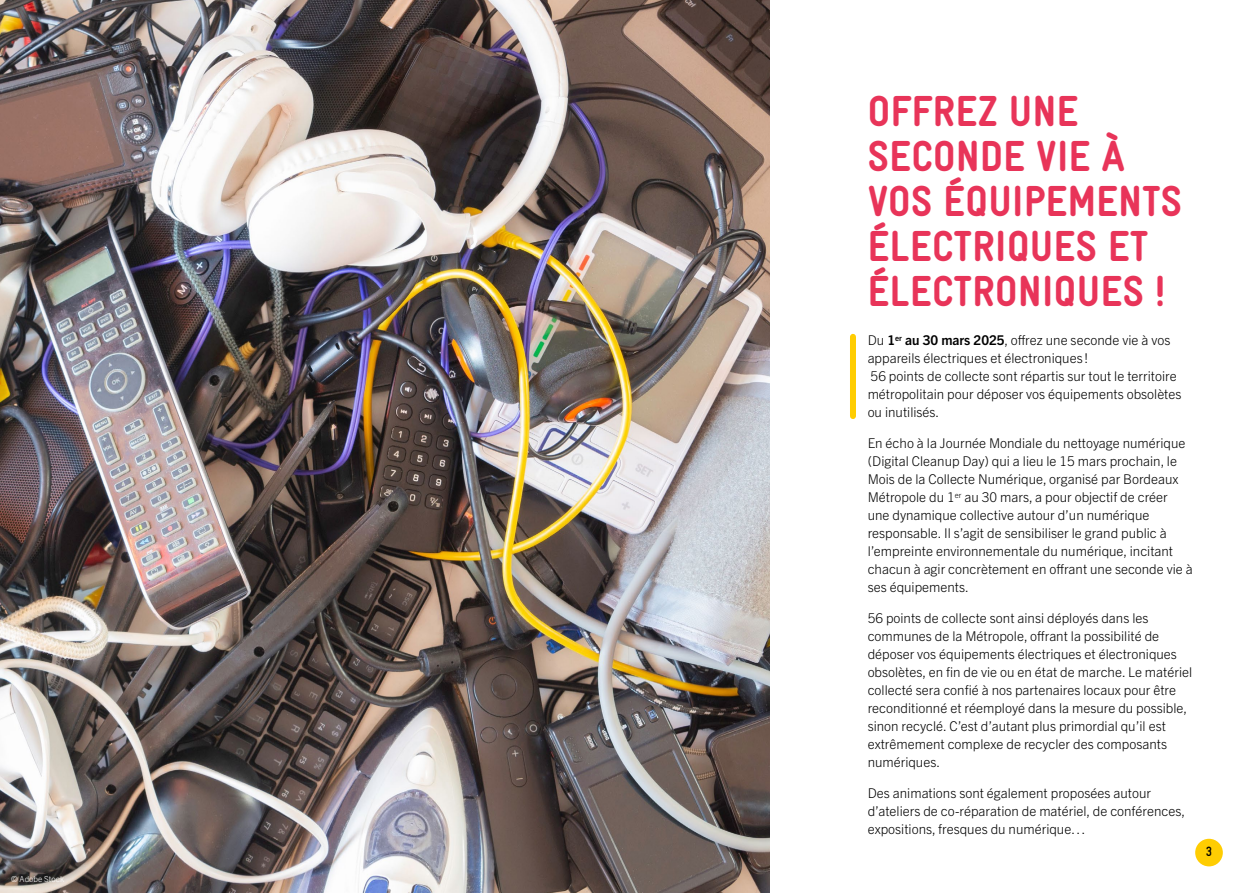
<style>
.page{position:relative;width:1259px;height:893px;background:#fff}
.page>*{position:absolute;margin:0;border:0;box-sizing:border-box;transform-origin:0 0}
.t1{font:900 43.5px/45px "Gravur Condensed Pro";letter-spacing:.01em;color:#e83459}
.t2{font:300 13.5px/18px "Trade Gothic Next LT Pro";color:#000}
.t3{font:700 13.5px "Gravur Condensed Pro";color:#000}
.t4{font:300 8.25px "Trade Gothic Next LT Pro";color:#fff}
.s1{font-weight:700}
</style>
<div class="page">
<div style="left:1195px;top:839px;width:27px;height:27px;background:#ffcd02;border-radius:50%"></div>
<img style="left:0;top:0;width:770px;height:893px">
<div style="left:850px;top:337px;width:6px;height:79px;background:#ffcd02"></div>
<p class="t4" style="left:11px;top:874px;width:55px">© Adobe Stock</p>
<h1 class="t1" style="left:868px;top:89px;width:316px">OFFREZ UNE<br>SECONDE VIE À<br>VOS ÉQUIPEMENTS<br>ÉLECTRIQUES ET<br>ÉLECTRONIQUES !</h1>
<p class="t2" style="left:867px;top:331px;width:315px">Du <span class="s1">1</span><sup>er</sup> <span class="s1">au 30 mars 2025</span>, offrez une seconde vie à vos appareils électriques et électroniques !<br>56 points de collecte sont répartis sur tout le territoire métropolitain pour déposer vos équipements obsolètes ou inutilisés.</p>
<p class="t2" style="left:867px;top:433px;width:327px">En écho à la Journée Mondiale du nettoyage numérique (Digital Cleanup Day) qui a lieu le 15 mars prochain, le Mois de la Collecte Numérique, organisé par Bordeaux Métropole du 1<sup>er</sup> au 30 mars, a pour objectif de créer une dynamique collective autour d’un numérique responsable. Il s’agit de sensibiliser le grand public à l’empreinte environnementale du numérique, incitant chacun à agir concrètement en offrant une seconde vie à ses équipements.</p>
<p class="t2" style="left:867px;top:608px;width:326px">56 points de collecte sont ainsi déployés dans les communes de la Métropole, offrant la possibilité de déposer vos équipements électriques et électroniques obsolètes, en fin de vie ou en état de marche. Le matériel collecté sera confié à nos partenaires locaux pour être reconditionné et réemployé dans la mesure du possible, sinon recyclé. C’est d’autant plus primordial qu’il est extrêmement complexe de recycler des composants numériques.</p>
<p class="t2" style="left:867px;top:783px;width:319px">Des animations sont également proposées autour d’ateliers de co-réparation de matériel, de conférences, expositions, fresques du numérique…</p>
<p class="t3" style="left:1206px;top:844px;width:8px">3</p>
</div>
